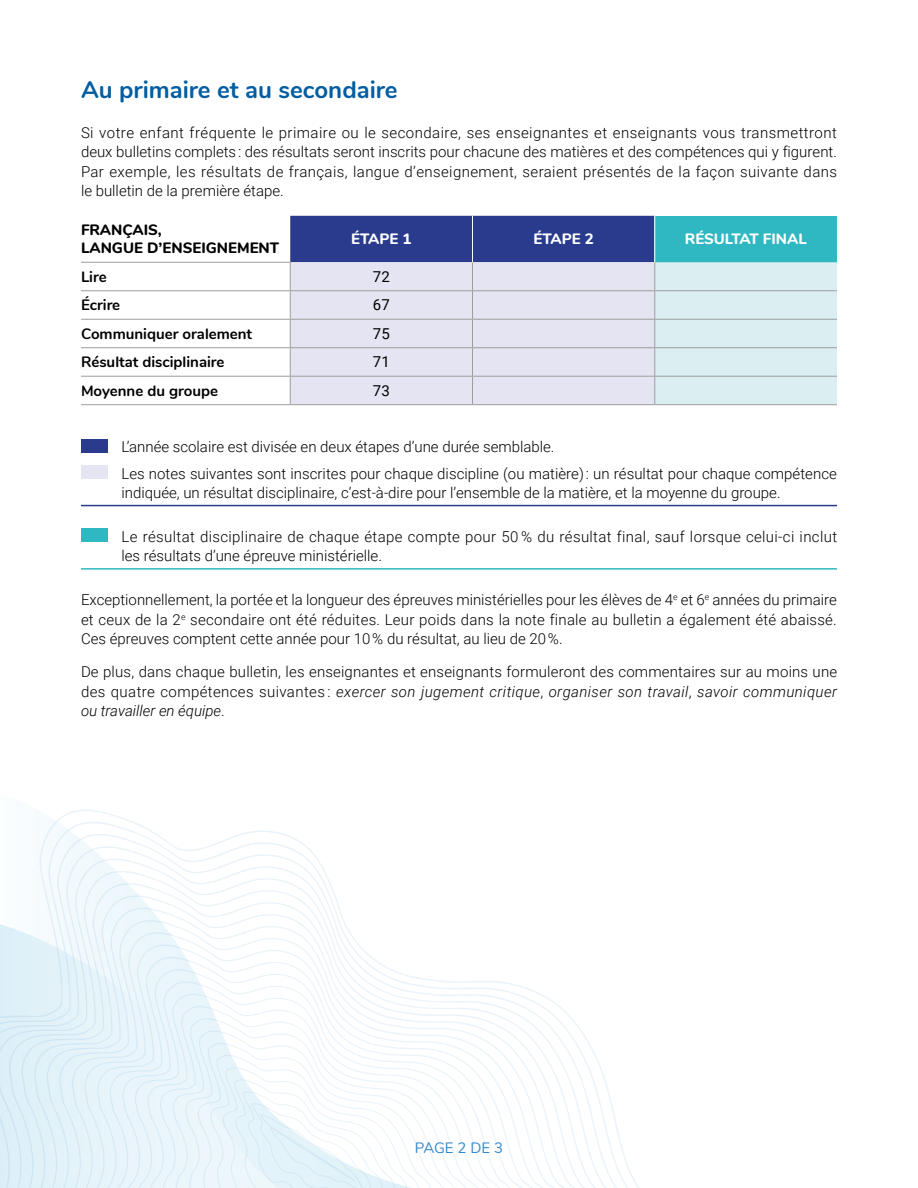
<style>
.page{position:relative;width:918px;height:1188px;background:#fff}
.page>*{position:absolute;margin:0;border:0;box-sizing:border-box;transform-origin:0 0}
.t1{font:700 24px "Nunito";color:#005da1}
.t2{font:300 15px/19.5px "Roboto";color:#000;text-align:justify}
.t3{font:300 15px/19.5px "Roboto";letter-spacing:.025em;color:#000}
.t4{font:700 15px "Nunito";color:#000}
.t5{font:800 15px/18px "Nunito";color:#000}
.t6{font:800 15px "Nunito";color:#fff}
.t7{font:15px "Roboto";color:#000}
.t8{font:15px "Nunito";letter-spacing:-.01em;color:#3589ca}
.s1{font-style:italic}
</style>
<div class="page">
<hr style="left:81px;top:505px;width:756px;height:1px;background:#2a3b8e">
<hr style="left:81px;top:568px;width:756px;height:2px;background:#2fb8c2">
<hr style="left:81px;top:262px;width:210px;height:1px;background:#9d9d9c">
<hr style="left:81px;top:290px;width:209px;height:1px;background:#9d9d9c">
<hr style="left:81px;top:319px;width:209px;height:1px;background:#9d9d9c">
<hr style="left:81px;top:347px;width:209px;height:1px;background:#9d9d9c">
<hr style="left:81px;top:376px;width:209px;height:1px;background:#9d9d9c">
<svg style="left:290px;top:216px;width:547px;height:188px;background:#b3c5db"></svg>
<hr style="left:472px;top:216px;width:1px;height:46px;background:#fff">
<hr style="left:654px;top:216px;width:1px;height:46px;background:#fff">
<hr style="left:81px;top:404px;width:209px;height:1px;background:#9d9d9c">
<hr style="left:290px;top:404px;width:182px;height:1px;background:#9d9d9c">
<hr style="left:472px;top:404px;width:183px;height:1px;background:#9d9d9c">
<hr style="left:655px;top:404px;width:182px;height:1px;background:#9d9d9c">
<div style="left:81px;top:439px;width:27px;height:13px;background:#2a3b8e"></div>
<div style="left:81px;top:465px;width:27px;height:14px;background:#e5e4f3"></div>
<div style="left:81px;top:528px;width:27px;height:14px;background:#2fb8c2"></div>
<svg style="left:40px;top:843px;width:599px;height:345px"></svg>
<svg style="left:0;top:855px;width:627px;height:333px"></svg>
<svg style="left:9px;top:868px;width:605px;height:320px"></svg>
<svg style="left:23px;top:880px;width:578px;height:308px"></svg>
<svg style="left:37px;top:893px;width:551px;height:295px"></svg>
<svg style="left:50px;top:905px;width:525px;height:283px"></svg>
<svg style="left:64px;top:917px;width:498px;height:271px"></svg>
<svg style="left:78px;top:930px;width:472px;height:258px"></svg>
<svg style="left:92px;top:942px;width:445px;height:246px"></svg>
<svg style="left:106px;top:955px;width:418px;height:233px"></svg>
<svg style="left:120px;top:967px;width:391px;height:221px"></svg>
<svg style="left:134px;top:981px;width:364px;height:207px"></svg>
<svg style="left:147px;top:993px;width:338px;height:195px"></svg>
<svg style="left:160px;top:1004px;width:312px;height:184px"></svg>
<svg style="left:173px;top:1017px;width:286px;height:171px"></svg>
<svg style="left:185px;top:1029px;width:261px;height:159px"></svg>
<h2 class="t1" style="left:81px;top:72px;width:318px">Au primaire et au secondaire</h2>
<p class="t2" style="left:81px;top:122px;width:758px">Si votre enfant fréquente le primaire ou le secondaire, ses enseignantes et enseignants vous transmettront deux bulletins complets : des résultats seront inscrits pour chacune des matières et des compétences qui y figurent.<br>Par exemple, les résultats de français, langue d’enseignement, seraient présentés de la façon suivante dans le bulletin de la première étape.</p>
<p class="t5" style="left:81px;top:220px;width:200px">FRANÇAIS,<br>LANGUE D’ENSEIGNEMENT</p>
<p class="t6" style="left:351px;top:228px;width:62px">ÉTAPE 1</p>
<p class="t6" style="left:533px;top:228px;width:62px">ÉTAPE 2</p>
<p class="t6" style="left:685px;top:228px;width:124px">RÉSULTAT FINAL</p>
<p class="t4" style="left:81px;top:266px;width:27px">Lire</p>
<p class="t7" style="left:373px;top:266px;width:18px">72</p>
<p class="t4" style="left:81px;top:294px;width:41px">Écrire</p>
<p class="t7" style="left:373px;top:294px;width:18px">67</p>
<p class="t4" style="left:81px;top:323px;width:173px">Communiquer oralement</p>
<p class="t7" style="left:373px;top:323px;width:18px">75</p>
<p class="t4" style="left:81px;top:351px;width:145px">Résultat disciplinaire</p>
<p class="t7" style="left:373px;top:351px;width:18px">71</p>
<p class="t4" style="left:81px;top:380px;width:139px">Moyenne du groupe</p>
<p class="t7" style="left:373px;top:380px;width:18px">73</p>
<p class="t2" style="left:122px;top:437px;width:434px">L’année scolaire est divisée en deux étapes d’une durée semblable.</p>
<p class="t2" style="left:122px;top:463px;width:717px">Les notes suivantes sont inscrites pour chaque discipline (ou matière) : un résultat pour chaque compétence indiquée, un résultat disciplinaire, c’est-à-dire pour l’ensemble de la matière, et la moyenne du groupe.</p>
<p class="t3" style="left:122px;top:526px;width:717px">Le résultat disciplinaire de chaque étape compte pour 50 % du résultat final, sauf lorsque celui-ci inclut les résultats d’une épreuve ministérielle.</p>
<p class="t2" style="left:81px;top:590px;width:757px">Exceptionnellement, la portée et la longueur des épreuves ministérielles pour les élèves de 4<sup>e</sup> et 6<sup>e</sup> années du primaire et ceux de la 2<sup>e</sup> secondaire ont été réduites. Leur poids dans la note finale au bulletin a également été abaissé.<br>Ces épreuves comptent cette année pour 10 % du résultat, au lieu de 20 %.</p>
<p class="t2" style="left:81px;top:662px;width:758px">De plus, dans chaque bulletin, les enseignantes et enseignants formuleront des commentaires sur au moins une des quatre compétences suivantes : <span class="s1">exercer son jugement critique</span>, <span class="s1">organiser son travail</span>, <span class="s1">savoir communiquer ou travailler en équipe</span>.</p>
<p class="t8" style="left:415px;top:1137px;width:90px">PAGE 2 DE 3</p>
</div>
